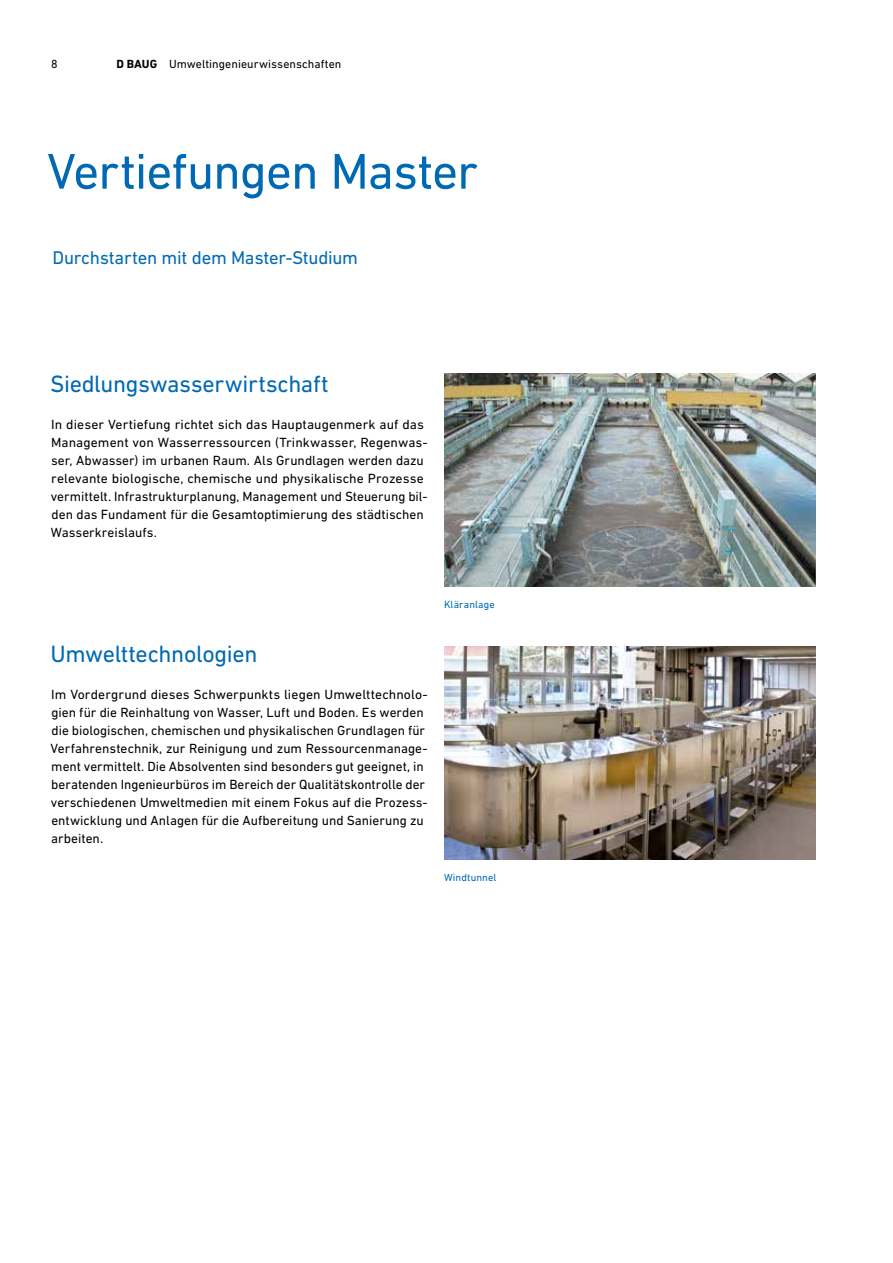
<style>
.page{position:relative;width:893px;height:1263px;background:#fff}
.page>*{position:absolute;margin:0;border:0;box-sizing:border-box;transform-origin:0 0}
.t1{font:51px "DIN Next W1 G";letter-spacing:-.02em;color:#0069b4}
.t2{font:24px "DIN Next W1 G";letter-spacing:-.015em;color:#0069b4}
.t3{font:18.75px "DIN Next W1 G";letter-spacing:-.015em;color:#0069b4}
.t4{font:13.5px/18px "DIN Next W1 G";color:#000}
.t5{font:12px "DIN Next W1 G";letter-spacing:.005em;color:#000}
.t6{font:10.5px "DIN Next W1 G";letter-spacing:.01em;color:#0069b4}
.s1{font-weight:700}
</style>
<div class="page">
<img style="left:444px;top:374px;width:372px;height:213px">
<img style="left:444px;top:647px;width:372px;height:213px">
<p class="t5" style="left:51px;top:57px;width:8px">8</p>
<p class="t5" style="left:116px;top:57px;width:227px"><span class="s1">D BAUG</span> Umweltingenieurwissenschaften</p>
<h1 class="t1" style="left:47px;top:142px;width:433px">Vertiefungen Master</h1>
<h3 class="t3" style="left:52px;top:247px;width:307px">Durchstarten mit dem Master-Studium</h3>
<h2 class="t2" style="left:50px;top:370px;width:280px">Siedlungswasserwirtschaft</h2>
<p class="t4" style="left:51px;top:415px;width:378px">In dieser Vertiefung richtet sich das Hauptaugenmerk auf das Management von Wasserressourcen (Trinkwasser, Regenwas&shy;ser, Abwasser) im urbanen Raum. Als Grundlagen werden dazu relevante biologische, chemische und physikalische Prozesse vermittelt. Infrastrukturplanung, Management und Steuerung bil&shy;den das Fundament für die Gesamtoptimierung des städtischen Wasserkreislaufs.</p>
<h2 class="t2" style="left:51px;top:640px;width:208px">Umwelttechnologien</h2>
<p class="t4" style="left:51px;top:685px;width:379px">Im Vordergrund dieses Schwerpunkts liegen Umwelttechnolo&shy;gien für die Reinhaltung von Wasser, Luft und Boden. Es werden die biologischen, chemischen und physikalischen Grundlagen für Verfahrenstechnik, zur Reinigung und zum Ressourcenmanage&shy;ment vermittelt. Die Absolventen sind besonders gut geeignet, in beratenden Ingenieurbüros im Bereich der Qualitätskontrolle der verschiedenen Umweltmedien mit einem Fokus auf die Prozess&shy;entwicklung und Anlagen für die Aufbereitung und Sanierung zu arbeiten.</p>
<p class="t6" style="left:444px;top:598px;width:52px">Kläranlage</p>
<p class="t6" style="left:444px;top:872px;width:54px">Windtunnel</p>
</div>
